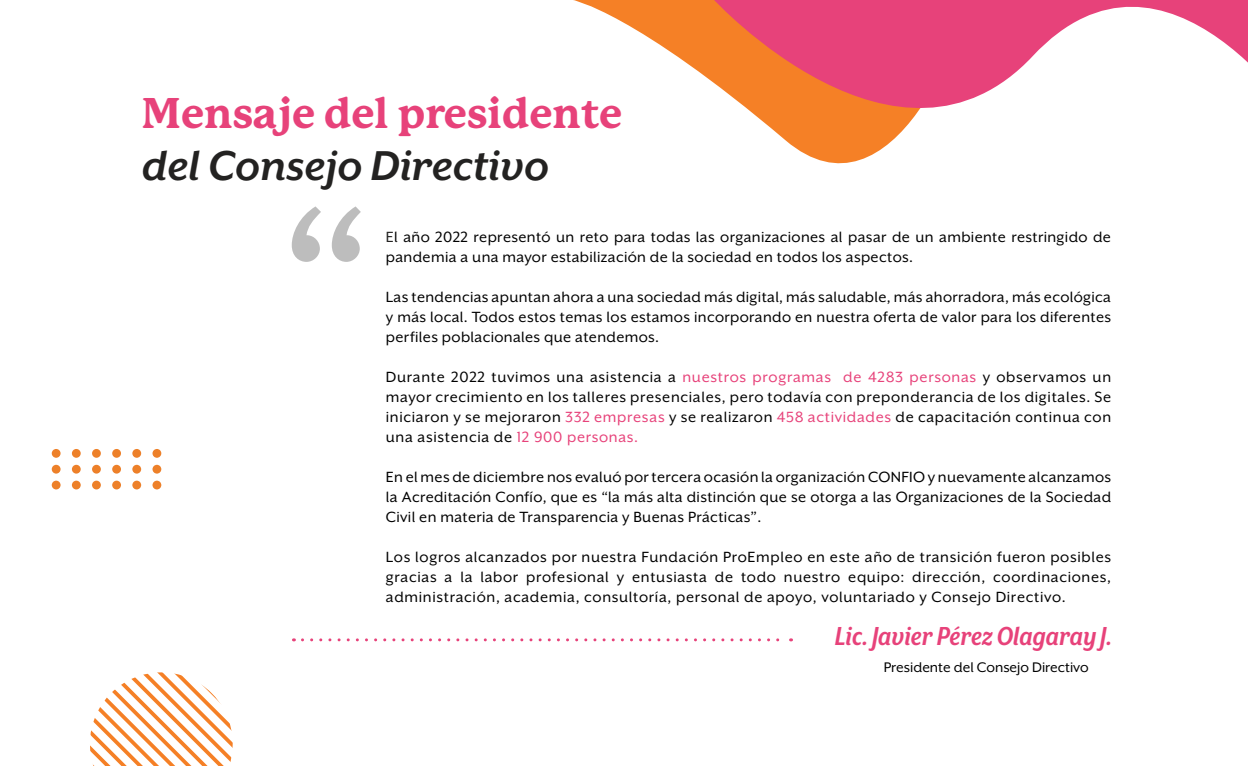
<style>
.page{position:relative;width:1248px;height:766px;background:#fff}
.page>*{position:absolute;margin:0;border:0;box-sizing:border-box;transform-origin:0 0}
.t1{font:700 220px "Mr Eaves XL San OT";color:#000}
.t2{font:italic 700 48px "Mr Eaves XL San OT";color:#232221}
.t3{font:800 42px "P22 Mackinac Pro";color:#e7427a}
.t4{font:italic 700 30px "Mr Eaves XL San Nar OT";color:#e7427a}
.t5{font:17px/20px "Mr Eaves XL San OT";letter-spacing:.02em;color:#000;text-align:justify}
.t6{font:16px "Mr Eaves XL San OT";color:#000}
.s1{color:#232221}
.s2{color:#e7427a}
</style>
<div class="page">
<svg style="left:573px;top:0;width:140px;height:82px"></svg>
<svg style="left:90px;top:672px;width:143px;height:93px"></svg>
<div style="left:52px;top:449px;width:9px;height:8px;background:#ed8029;border-radius:50%"></div>
<div style="left:72px;top:449px;width:9px;height:8px;background:#ed8029;border-radius:50%"></div>
<div style="left:92px;top:449px;width:9px;height:8px;background:#ed8029;border-radius:50%"></div>
<div style="left:112px;top:449px;width:9px;height:8px;background:#ed8029;border-radius:50%"></div>
<div style="left:132px;top:449px;width:9px;height:8px;background:#ed8029;border-radius:50%"></div>
<div style="left:152px;top:449px;width:9px;height:8px;background:#ed8029;border-radius:50%"></div>
<div style="left:52px;top:464px;width:9px;height:9px;background:#ed8029;border-radius:50%"></div>
<div style="left:72px;top:464px;width:9px;height:9px;background:#ed8029;border-radius:50%"></div>
<div style="left:92px;top:464px;width:9px;height:9px;background:#ed8029;border-radius:50%"></div>
<div style="left:112px;top:464px;width:9px;height:9px;background:#ed8029;border-radius:50%"></div>
<div style="left:132px;top:464px;width:9px;height:9px;background:#ed8029;border-radius:50%"></div>
<div style="left:152px;top:464px;width:9px;height:9px;background:#ed8029;border-radius:50%"></div>
<div style="left:52px;top:480px;width:9px;height:9px;background:#ed8029;border-radius:50%"></div>
<div style="left:72px;top:480px;width:9px;height:9px;background:#ed8029;border-radius:50%"></div>
<div style="left:92px;top:480px;width:9px;height:9px;background:#ed8029;border-radius:50%"></div>
<div style="left:112px;top:480px;width:9px;height:9px;background:#ed8029;border-radius:50%"></div>
<div style="left:132px;top:480px;width:9px;height:9px;background:#ed8029;border-radius:50%"></div>
<div style="left:152px;top:480px;width:9px;height:9px;background:#ed8029;border-radius:50%"></div>
<svg style="left:713px;top:0;width:534px;height:164px"></svg>
<svg style="left:302px;top:638px;width:489px;height:3px"></svg>
<h3 class="t3" style="left:142px;top:89px;width:482px">Mensaje del presidente</h3>
<h2 class="t2" style="left:142px;top:139px;width:409px">del Consejo Directivo</h2>
<h1 class="t1" style="left:280px;top:154px;width:92px">“</h1>
<p class="t5" style="left:386px;top:227px;width:726px"><span class="s1">E</span>l año 2022 representó un reto para todas las organizaciones al pasar de un ambiente restringido de pandemia a una mayor estabilización de la sociedad en todos los aspectos.</p>
<p class="t5" style="left:386px;top:287px;width:726px">Las tendencias apuntan ahora a una sociedad más digital, más saludable, más ahorradora, más ecológica y más local. Todos estos temas los estamos incorporando en nuestra oferta de valor para los diferentes perfiles poblacionales que atendemos.</p>
<p class="t5" style="left:386px;top:367px;width:726px">Durante 2022 tuvimos una asistencia a <span class="s2">nuestros programas de 4283 personas</span> y observamos un mayor crecimiento en los talleres presenciales, pero todavía con preponderancia de los digitales. Se iniciaron y se mejoraron <span class="s2">332 empresas</span> y se realizaron <span class="s2">458 actividades</span> de capacitación continua con una asistencia de <span class="s2">12 900 personas.</span></p>
<p class="t5" style="left:386px;top:467px;width:726px">En el mes de diciembre nos evaluó por tercera ocasión la organización CONFIO y nuevamente alcanzamos la Acreditación Confío, que es “la más alta distinción que se otorga a las Organizaciones de la Sociedad Civil en materia de Transparencia y Buenas Prácticas”.</p>
<p class="t5" style="left:386px;top:547px;width:726px">Los logros alcanzados por nuestra Fundación ProEmpleo en este año de transición fueron posibles gracias a la labor profesional y entusiasta de todo nuestro equipo: dirección, coordinaciones, administración, academia, consultoría, personal de apoyo, voluntariado y Consejo Directivo.</p>
<h3 class="t4" style="left:834px;top:620px;width:279px">Lic. Javier Pérez Olagaray J.</h3>
<p class="t6" style="left:883px;top:658px;width:206px">Presidente del Consejo Directivo</p>
</div>
